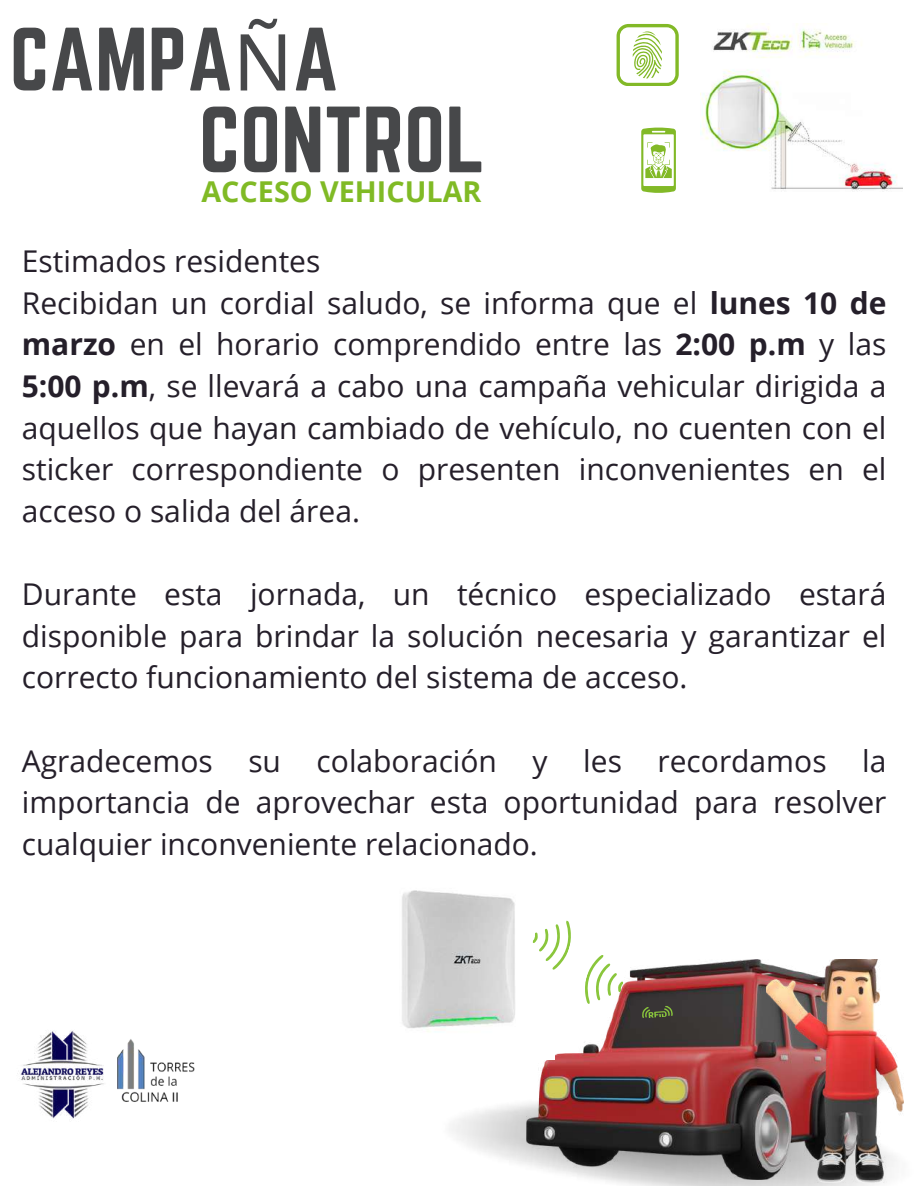
<style>
.page{position:relative;width:918px;height:1186px;background:#fff}
.page>*{position:absolute;margin:0;border:0;box-sizing:border-box;transform-origin:0 0}
.t1{font:82.05px "Norwester";color:#47484a}
.t2{font:78.6px "Norwester";color:#47484a}
.t3{font:30px/41.7px "Open Sans";color:#251f2a;text-align:justify}
.t4{font:700 28.8px "Open Sans";color:#80ba25}
.s1{font-family:"Noto Sans"}
.s2{font-weight:700}
</style>
<div class="page">
<img style="left:451px;top:1096px;width:453px;height:90px">
<img style="left:702px;top:25px;width:200px;height:166px">
<svg style="left:617px;top:24px;width:61px;height:62px"></svg>
<svg style="left:641px;top:128px;width:35px;height:65px"></svg>
<img style="left:117px;top:1039px;width:78px;height:63px">
<img style="left:526px;top:959px;width:240px;height:220px">
<img style="left:766px;top:959px;width:137px;height:223px">
<svg style="left:641px;top:1005px;width:32px;height:13px"></svg>
<img style="left:402px;top:890px;width:152px;height:169px">
<svg style="left:527px;top:912px;width:102px;height:100px"></svg>
<img style="left:17px;top:1031px;width:87px;height:88px">
<h2 class="t2" style="left:10px;top:12px;width:330px">CAMPA<span class="s1">Ñ</span>A</h2>
<h1 class="t1" style="left:199px;top:90px;width:288px">CONTROL</h1>
<p class="t4" style="left:202px;top:171px;width:281px">ACCESO VEHICULAR</p>
<p class="t3" style="left:22px;top:239px;width:866px;text-align:left">Estimados residentes<br>Recibidan un cordial saludo, se informa que el <span class="s2">lunes 10 de marzo</span> en el horario comprendido entre las <span class="s2">2:00 p.m</span> y las <span class="s2">5:00 p.m</span>, se llevará a cabo una campaña vehicular dirigida a aquellos que hayan cambiado de vehículo, no cuenten con el sticker correspondiente o presenten inconvenientes en el acceso o salida del área.</p>
<p class="t3" style="left:22px;top:572px;width:866px">Durante esta jornada, un técnico especializado estará disponible para brindar la solución necesaria y garantizar el correcto funcionamiento del sistema de acceso.</p>
<p class="t3" style="left:22px;top:739px;width:866px">Agradecemos su colaboración y les recordamos la importancia de aprovechar esta oportunidad para resolver cualquier inconveniente relacionado.</p>
</div>
